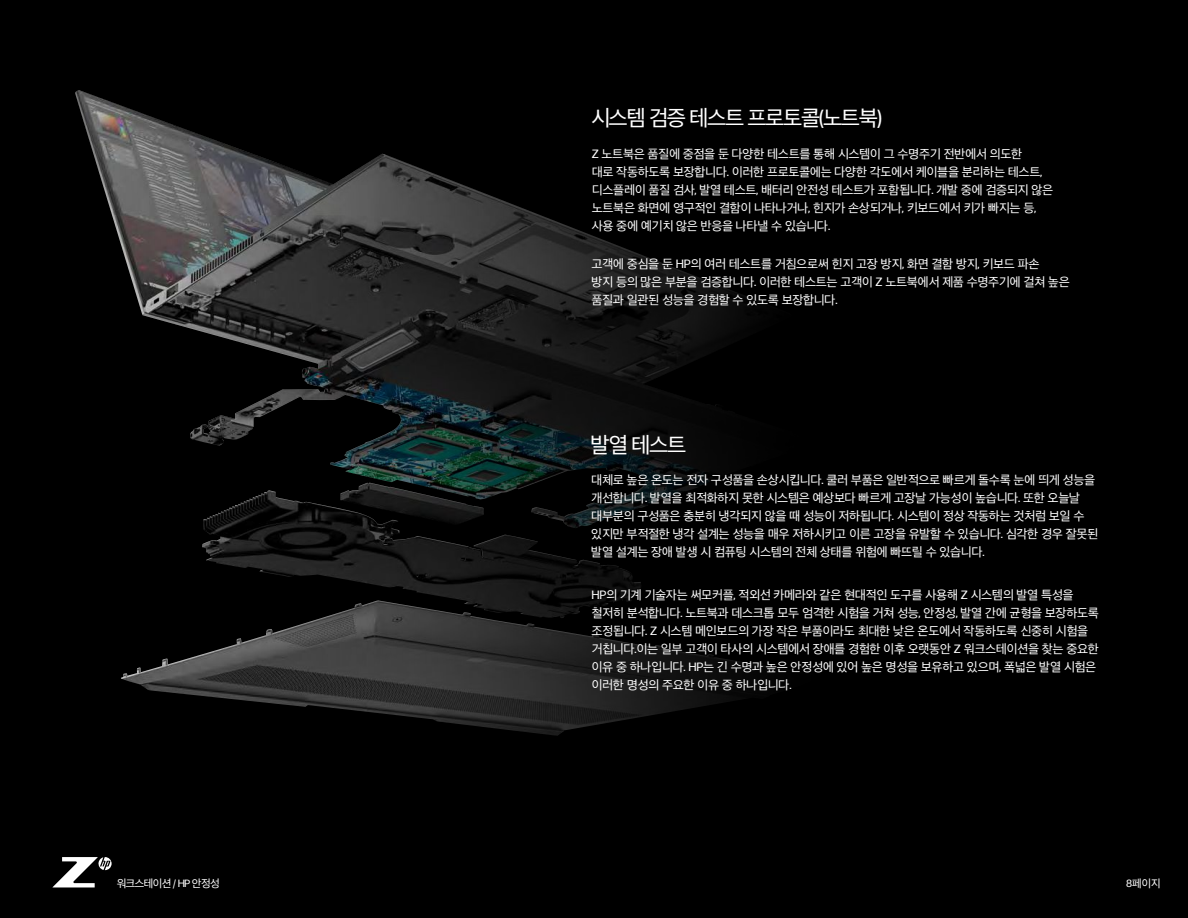
<style>
.page{position:relative;width:1188px;height:918px;background:#000}
.page>*{position:absolute;margin:0;border:0;box-sizing:border-box;transform-origin:0 0}
.t1{font:21px "Forma DJR Korean Display";letter-spacing:-.025em;color:#fff}
.t2{font:12px/18px "Forma DJR Korean Micro";letter-spacing:-.025em;color:#fff}
.t3{font:10.5px "Forma DJR Korean Display";letter-spacing:-.025em;color:#fff}
.t4{font:10.5px "Forma DJR Korean Micro";color:#fff}
</style>
<div class="page">
<svg style="left:75px;top:90px;width:698px;height:646px"></svg>
<svg style="left:53px;top:857px;width:59px;height:30px"></svg>
<h1 class="t1" style="left:591px;top:103px;width:292px">시스템 검증 테스트 프로토콜(노트북)</h1>
<p class="t2" style="left:592px;top:144px;width:463px">Z 노트북은 품질에 중점을 둔 다양한 테스트를 통해 시스템이 그 수명주기 전반에서 의도한<br>대로 작동하도록 보장합니다. 이러한 프로토콜에는 다양한 각도에서 케이블을 분리하는 테스트, 디스플레이 품질 검사, 발열 테스트, 배터리 안전성 테스트가 포함됩니다. 개발 중에 검증되지 않은 노트북은 화면에 영구적인 결함이 나타나거나, 힌지가 손상되거나, 키보드에서 키가 빠지는 등, 사용 중에 예기치 않은 반응을 나타낼 수 있습니다.</p>
<p class="t2" style="left:591px;top:254px;width:480px">고객에 중심을 둔 HP의 여러 테스트를 거침으로써 힌지 고장 방지, 화면 결함 방지, 키보드 파손<br>방지 등의 많은 부분을 검증합니다. 이러한 테스트는 고객이 Z 노트북에서 제품 수명주기에 걸쳐 높은 품질과 일관된 성능을 경험할 수 있도록 보장합니다.</p>
<h1 class="t1" style="left:591px;top:430px;width:96px">발열 테스트</h1>
<p class="t2" style="left:591px;top:471px;width:508px">대체로 높은 온도는 전자 구성품을 손상시킵니다. 쿨러 부품은 일반적으로 빠르게 돌수록 눈에 띄게 성능을 개선합니다. 발열을 최적화하지 못한 시스템은 예상보다 빠르게 고장날 가능성이 높습니다. 또한 오늘날 대부분의 구성품은 충분히 냉각되지 않을 때 성능이 저하됩니다. 시스템이 정상 작동하는 것처럼 보일 수 있지만 부적절한 냉각 설계는 성능을 매우 저하시키고 이른 고장을 유발할 수 있습니다. 심각한 경우 잘못된 발열 설계는 장애 발생 시 컴퓨팅 시스템의 전체 상태를 위험에 빠뜨릴 수 있습니다.</p>
<p class="t2" style="left:591px;top:585px;width:509px">HP의 기계 기술자는 써모커플, 적외선 카메라와 같은 현대적인 도구를 사용해 Z 시스템의 발열 특성을 철저히 분석합니다. 노트북과 데스크톱 모두 엄격한 시험을 거쳐 성능, 안정성, 발열 간에 균형을 보장하도록 조정됩니다. Z 시스템 메인보드의 가장 작은 부품이라도 최대한 낮은 온도에서 작동하도록 신중히 시험을 거칩니다.이는 일부 고객이 타사의 시스템에서 장애를 경험한 이후 오랫동안 Z 워크스테이션을 찾는 중요한 이유 중 하나입니다. HP는 긴 수명과 높은 안정성에 있어 높은 명성을 보유하고 있으며, 폭넓은 발열 시험은 이러한 명성의 주요한 이유 중 하나입니다.</p>
<p class="t3" style="left:117px;top:876px;width:64px">Z Workstation /</p>
<p class="t4" style="left:1126px;top:876px;width:36px">8페이지</p>
<p class="t3" style="left:117px;top:876px;width:104px">워크스테이션 / HP 안정성</p>
</div>
